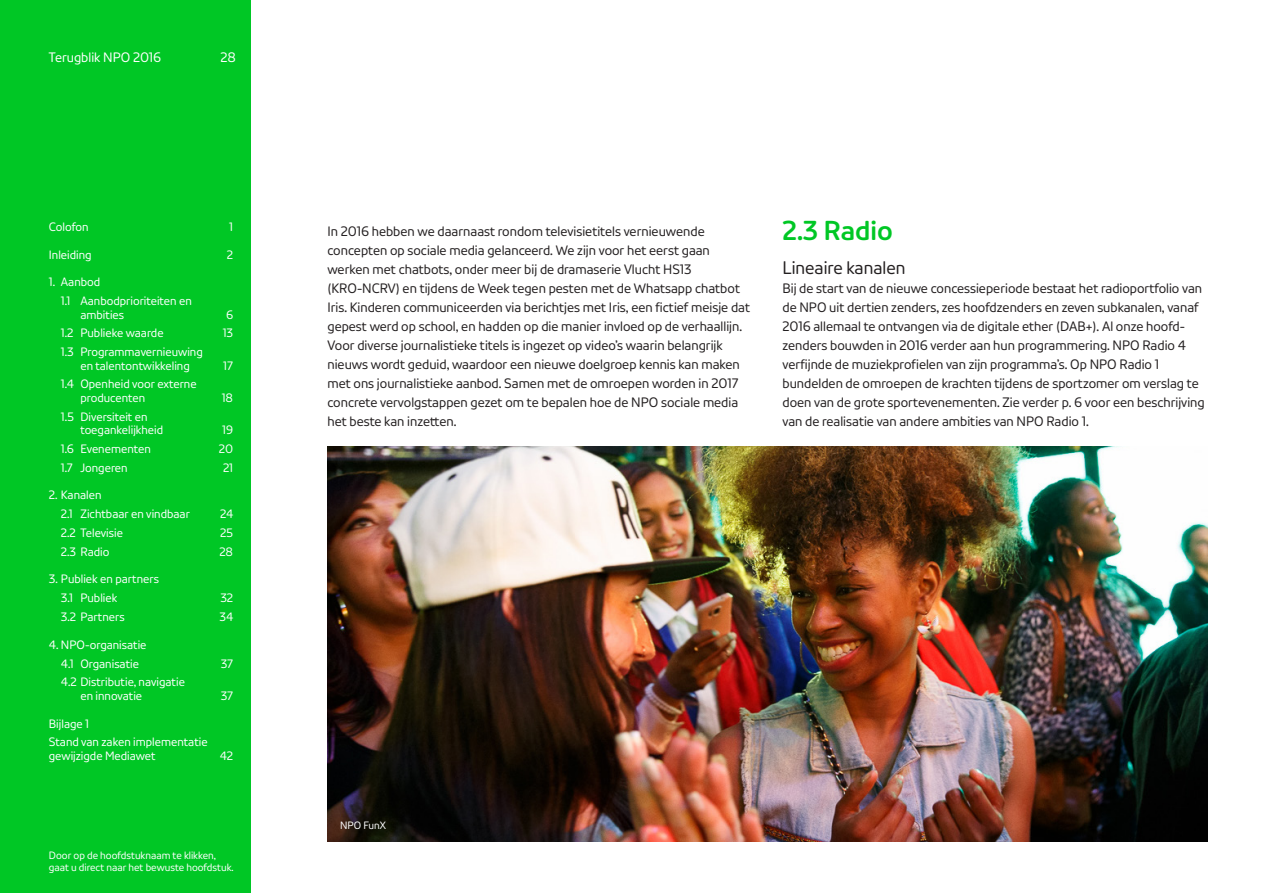
<style>
.page{position:relative;width:1263px;height:893px;background:#fff}
.page>*{position:absolute;margin:0;border:0;box-sizing:border-box;transform-origin:0 0}
.t1{font:700 27px "NPO Sans";color:#00c725}
.t2{font:18px "NPO Sans";color:#231f20}
.t3{font:13.5px/19px "NPO Sans";color:#231f20}
.t4{font:13.5px "NPO Sans";color:#fff}
.t5{font:12px/18.8px "NPO Sans";color:#fff}
.t6{font:10.5px/12px "NPO Sans";color:#fff}
</style>
<div class="page">
<div style="left:0;top:0;width:251px;height:893px;background:#00c725"></div>
<img style="left:327px;top:446px;width:881px;height:396px">
<p class="t4" style="left:49px;top:49px;width:114px">Terugblik NPO 2016</p>
<p class="t4" style="left:220px;top:49px;width:17px">28</p>
<p class="t5" style="left:49px;top:217px;width:41px">Colofon</p>
<p class="t5" style="left:229px;top:217px;width:5px">1</p>
<p class="t5" style="left:49px;top:245px;width:44px">Inleiding</p>
<p class="t5" style="left:227px;top:245px;width:8px">2</p>
<p class="t5" style="left:61px;top:273px;width:132px;text-indent:-12px">1. Aanbod<br>1.1 Aanbodprioriteiten en</p>
<p class="t5" style="left:80px;top:305px;width:45px">ambities</p>
<p class="t5" style="left:226px;top:305px;width:9px">6</p>
<p class="t5" style="left:61px;top:324px;width:104px">1.2 Publieke waarde</p>
<p class="t5" style="left:223px;top:324px;width:12px">13</p>
<p class="t5" style="left:61px;top:345px;width:143px;line-height:13.5px;text-align:center">1.3 Programmavernieuwing en talentontwikkeling</p>
<p class="t5" style="left:223px;top:356px;width:11px">17</p>
<p class="t5" style="left:80px;top:377px;width:118px;line-height:13.5px;text-indent:-20px">1.4 Openheid voor externe producenten</p>
<p class="t5" style="left:80px;top:409px;width:84px;line-height:13.5px;text-indent:-20px">1.5 Diversiteit en toegankelijkheid</p>
<p class="t5" style="left:222px;top:388px;width:13px">18</p>
<p class="t5" style="left:222px;top:420px;width:12px">19</p>
<p class="t5" style="left:61px;top:439px;width:91px">1.6 Evenementen</p>
<p class="t5" style="left:219px;top:439px;width:16px">20</p>
<p class="t5" style="left:61px;top:458px;width:68px">1.7 Jongeren</p>
<p class="t5" style="left:223px;top:458px;width:12px">21</p>
<p class="t5" style="left:61px;top:486px;width:131px;text-indent:-12px">2. Kanalen<br>2.1 Zichtbaar en vindbaar</p>
<p class="t5" style="left:220px;top:504px;width:15px">24</p>
<p class="t5" style="left:61px;top:523px;width:64px">2.2 Televisie</p>
<p class="t5" style="left:220px;top:523px;width:15px">25</p>
<p class="t5" style="left:61px;top:542px;width:50px">2.3 Radio</p>
<p class="t5" style="left:219px;top:542px;width:15px">28</p>
<p class="t5" style="left:61px;top:570px;width:100px;text-indent:-12px">3. Publiek en partners<br>3.1 Publiek</p>
<p class="t5" style="left:220px;top:588px;width:14px">32</p>
<p class="t5" style="left:61px;top:607px;width:65px">3.2 Partners</p>
<p class="t5" style="left:220px;top:607px;width:15px">34</p>
<p class="t5" style="left:49px;top:635px;width:99px;text-align:center">4. NPO-organisatie<br>4.1 Organisatie</p>
<p class="t5" style="left:221px;top:654px;width:14px">37</p>
<p class="t5" style="left:80px;top:675px;width:106px;line-height:13.5px;text-indent:-20px">4.2 Distributie, navigatie en innovatie</p>
<p class="t5" style="left:221px;top:686px;width:14px">37</p>
<p class="t5" style="left:49px;top:714px;width:160px">Bijlage 1<br>Stand van zaken implementatie</p>
<p class="t5" style="left:49px;top:746px;width:108px">gewijzigde Mediawet</p>
<p class="t5" style="left:220px;top:746px;width:15px">42</p>
<p class="t6" style="left:49px;top:849px;width:186px">Door op de hoofdstuknaam te klikken, gaat u direct naar het bewuste hoofdstuk.</p>
<p class="t3" style="left:327px;top:221px;width:424px">In 2016 hebben we daarnaast rondom televisietitels vernieuwende concepten op sociale media gelanceerd. We zijn voor het eerst gaan werken met chatbots, onder meer bij de dramaserie Vlucht HS13 (KRO-NCRV) en tijdens de Week tegen pesten met de Whatsapp chatbot Iris. Kinderen communiceerden via berichtjes met Iris, een fictief meisje dat gepest werd op school, en hadden op die manier invloed op de verhaallijn.<br>Voor diverse journalistieke titels is ingezet op video’s waarin belangrijk nieuws wordt geduid, waardoor een nieuwe doelgroep kennis kan maken met ons journalistieke aanbod. Samen met de omroepen worden in 2017 concrete vervolgstappen gezet om te bepalen hoe de NPO sociale media het beste kan inzetten.</p>
<p class="t1" style="left:782px;top:214px;width:112px">2.3 Radio</p>
<p class="t2" style="left:782px;top:256px;width:125px">Lineaire kanalen</p>
<p class="t3" style="left:782px;top:278px;width:424px">Bij de start van de nieuwe concessieperiode bestaat het radioportfolio van de NPO uit dertien zenders, zes hoofdzenders en zeven subkanalen, vanaf 2016 allemaal te ontvangen via de digitale ether (DAB+). Al onze hoofd&shy;zenders bouwden in 2016 verder aan hun programmering. NPO Radio 4 verfijnde de muziekprofielen van zijn programma’s. Op NPO Radio 1 bundelden de omroepen de krachten tijdens de sportzomer om verslag te doen van de grote sportevenementen. Zie verder p. 6 voor een beschrijving van de realisatie van andere ambities van NPO Radio 1.</p>
<p class="t6" style="left:340px;top:819px;width:47px">NPO FunX</p>
</div>
